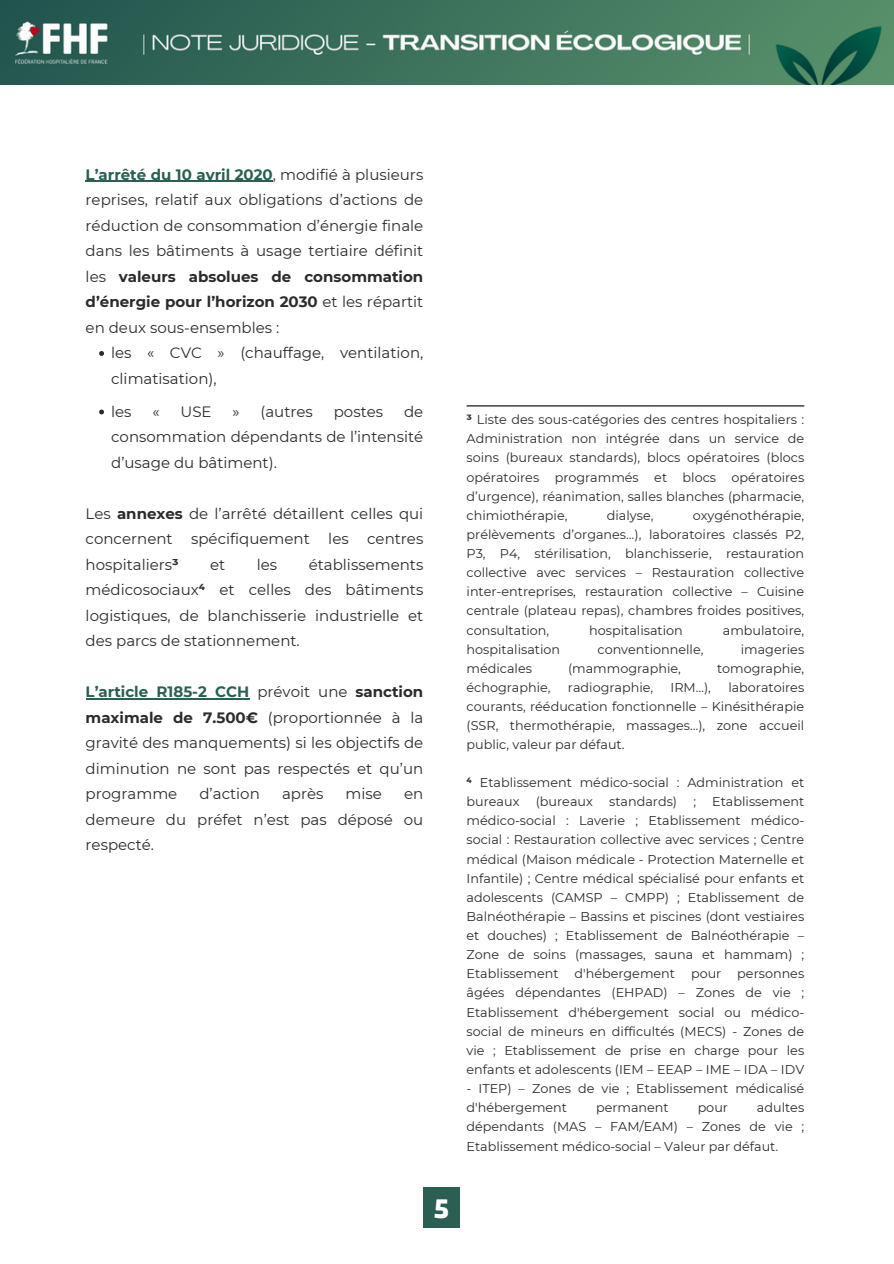
<style>
.page{position:relative;width:894px;height:1264px;background:#fff}
.page>*{position:absolute;margin:0;border:0;box-sizing:border-box;transform-origin:0 0}
.t1{font:700 27.6px "Thicker";color:#fff}
.t2{font:15px/25.5px "Montserrat";color:#2b2b2b;text-align:justify}
.t3{font:12.75px/19.2px "Montserrat";color:#2b2b2b;text-align:justify}
.s1{font-weight:700;color:#2b5f53}
.s2{font-weight:700}
</style>
<div class="page">
<div style="left:423px;top:1187px;width:36px;height:40px;background:#2b5f53"></div>
<img style="left:0;top:1px;width:893px;height:84px">
<hr style="left:86px;top:181px;width:187px;height:1px;background:#2b5f53">
<svg style="left:99px;top:351px;width:5px;height:5px"></svg>
<svg style="left:99px;top:409px;width:5px;height:5px"></svg>
<hr style="left:86px;top:698px;width:163px;height:2px;background:#2b5f53">
<hr style="left:466px;top:405px;width:338px;height:1px;background:#000">
<p class="t2" style="left:86px;top:161px;width:339px"><span class="s1">L’arrêté du 10 avril 2020</span>, modifié à plusieurs reprises, relatif aux obligations d’actions de réduction de consommation d’énergie finale dans les bâtiments à usage tertiaire définit les <span class="s2">valeurs absolues de consommation d’énergie pour l’horizon 2030</span> et les répartit en deux sous-ensembles :</p>
<p class="t2" style="left:111px;top:340px;width:313px">les « CVC » (chauffage, ventilation, climatisation),</p>
<h1 class="t2" style="left:111px;top:398px;width:22px">les</h1>
<h1 class="t2" style="left:152px;top:398px;width:9px">«</h1>
<h1 class="t2" style="left:180px;top:398px;width:33px">USE</h1>
<h1 class="t2" style="left:232px;top:398px;width:82px">» (autres</h1>
<h1 class="t2" style="left:334px;top:398px;width:51px">postes</h1>
<h1 class="t2" style="left:111px;top:398px;width:313px;text-indent:293px">de consommation dépendants de l’intensité d’usage du bâtiment).</h1>
<h1 class="t2" style="left:86px;top:500px;width:339px">Les <span class="s2">annexes</span> de l’arrêté détaillent celles qui concernent spécifiquement les centres hospitaliers<span class="s2">³</span></h1>
<h1 class="t2" style="left:86px;top:551px;width:339px;text-indent:223px">établissements médicosociaux<span class="s2">⁴</span> et celles des bâtiments logistiques, de blanchisserie industrielle et des parcs de stationnement.</h1>
<p class="t2" style="left:86px;top:679px;width:339px"><span class="s1">L’article R185-2 CCH</span> prévoit une <span class="s2">sanction maximale de 7.500€</span> (proportionnée à la gravité des manquements) si les objectifs de diminution ne sont pas respectés et qu’un programme</p>
<h1 class="t2" style="left:210px;top:551px;width:17px">et</h1>
<h1 class="t2" style="left:257px;top:551px;width:22px">les</h1>
<p class="t2" style="left:199px;top:781px;width:62px">d’action</p>
<p class="t2" style="left:282px;top:781px;width:43px">après</p>
<p class="t2" style="left:345px;top:781px;width:38px">mise</p>
<p class="t2" style="left:86px;top:781px;width:339px;text-indent:318px">en demeure du préfet n’est pas déposé ou respecté.</p>
<p class="t1" style="left:434px;top:1193px;width:16px">5</p>
<p class="t3" style="left:466px;top:410px;width:339px"><span class="s2">³</span> Liste des sous-catégories des centres hospitaliers :<br>Administration non intégrée dans un service de soins (bureaux standards), blocs opératoires (blocs opératoires programmés et blocs opératoires d’urgence), réanimation, salles blanches (pharmacie, chimiothérapie,</p>
<p class="t3" style="left:466px;top:505px;width:339px;text-indent:226px">oxygénothérapie, prélèvements d’organes…), laboratoires classés P2, P3, P4, stérilisation, blanchisserie, restauration collective avec services – Restauration collective inter-entreprises, restauration collective – Cuisine centrale (plateau repas), chambres froides positives, consultation,</p>
<p class="t3" style="left:606px;top:505px;width:48px">dialyse,</p>
<p class="t3" style="left:589px;top:620px;width:95px">hospitalisation</p>
<p class="t3" style="left:722px;top:620px;width:83px">ambulatoire,</p>
<p class="t3" style="left:466px;top:639px;width:95px">hospitalisation</p>
<p class="t3" style="left:597px;top:639px;width:107px">conventionnelle,</p>
<p class="t3" style="left:740px;top:639px;width:65px">imageries</p>
<p class="t3" style="left:466px;top:658px;width:67px">médicales</p>
<p class="t3" style="left:568px;top:658px;width:114px">(mammographie,</p>
<p class="t3" style="left:716px;top:658px;width:89px">tomographie,</p>
<p class="t3" style="left:466px;top:678px;width:85px">échographie,</p>
<p class="t3" style="left:567px;top:678px;width:87px">radiographie,</p>
<p class="t3" style="left:670px;top:678px;width:42px">IRM…),</p>
<p class="t3" style="left:466px;top:678px;width:339px;text-indent:262px">laboratoires courants, rééducation fonctionnelle – Kinésithérapie (SSR, thermothérapie, massages…), zone accueil public, valeur par défaut.</p>
<p class="t3" style="left:466px;top:772px;width:339px"><span class="s2">⁴</span> Etablissement médico-social : Administration et bureaux</p>
<p class="t3" style="left:466px;top:792px;width:339px;text-indent:245px">Etablissement médico-social : Laverie ; Etablissement médico&shy;social : Restauration collective avec services ; Centre médical (Maison médicale - Protection Maternelle et Infantile) ; Centre médical spécialisé pour enfants et adolescents (CAMSP – CMPP) ; Etablissement de Balnéothérapie – Bassins et piscines (dont vestiaires et douches) ; Etablissement de Balnéothérapie – Zone de soins (massages, sauna et hammam) ; Etablissement d'hébergement pour personnes âgées dépendantes (EHPAD) – Zones de vie ; Etablissement d'hébergement social ou médico&shy;social de mineurs en difficultés (MECS) - Zones de vie ; Etablissement de prise en charge pour les enfants et adolescents (IEM – EEAP – IME – IDA – IDV</p>
<p class="t3" style="left:466px;top:1078px;width:339px">- ITEP) – Zones de vie ; Etablissement médicalisé d'hébergement</p>
<p class="t3" style="left:535px;top:792px;width:59px">(bureaux</p>
<p class="t3" style="left:609px;top:792px;width:69px">standards)</p>
<p class="t3" style="left:693px;top:792px;width:4px">;</p>
<p class="t3" style="left:466px;top:1098px;width:339px;text-indent:290px">adultes dépendants (MAS – FAM/EAM) – Zones de vie ; Etablissement médico-social – Valeur par défaut.</p>
<p class="t3" style="left:596px;top:1098px;width:74px">permanent</p>
<p class="t3" style="left:697px;top:1098px;width:32px">pour</p>
</div>
